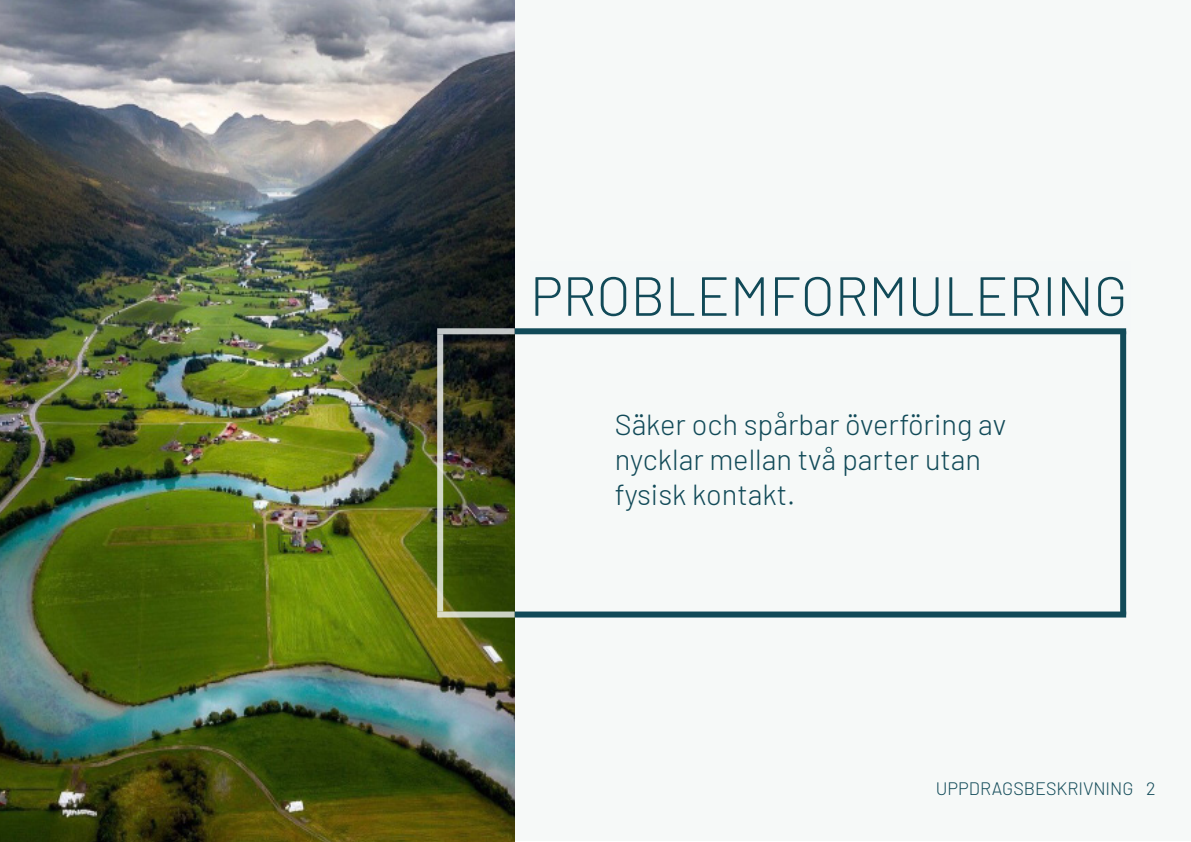
<style>
.page{position:relative;width:1191px;height:842px;background:#fff}
.page>*{position:absolute;margin:0;border:0;box-sizing:border-box;transform-origin:0 0}
.t1{font:300 55px "Barlow";color:#114a58}
.t2{font:300 29px/34.8px "Barlow";color:#114a58}
.t3{font:300 18px "Barlow";color:#114a58}
</style>
<div class="page">
<div style="left:0;top:0;width:1190px;height:841px;background:#f6f9f8"></div>
<img style="left:0;top:0;width:514px;height:842px">
<div style="left:1120px;top:331px;width:6px;height:283px;background:#114a58"></div>
<div style="left:514px;top:328px;width:612px;height:6px;background:#114a58"></div>
<div style="left:514px;top:611px;width:612px;height:6px;background:#114a58"></div>
<div style="left:437px;top:328px;width:77px;height:6px;background:#c3c7c8"></div>
<svg style="left:437px;top:334px;width:6px;height:277px;background:#c9cec1"></svg>
<svg style="left:437px;top:611px;width:77px;height:6px"></svg>
<p class="t1" style="left:530px;top:256px;width:599px">PROBLEMFORMULERING</p>
<p class="t2" style="left:615px;top:405px;width:393px">Säker och spårbar överföring av nycklar mellan två parter utan</p>
<p class="t2" style="left:615px;top:475px;width:182px">fysisk kontakt.</p>
<p class="t3" style="left:936px;top:775px;width:199px">UPPDRAGSBESKRIVNING</p>
<p class="t3" style="left:1146px;top:775px;width:11px">2</p>
</div>
